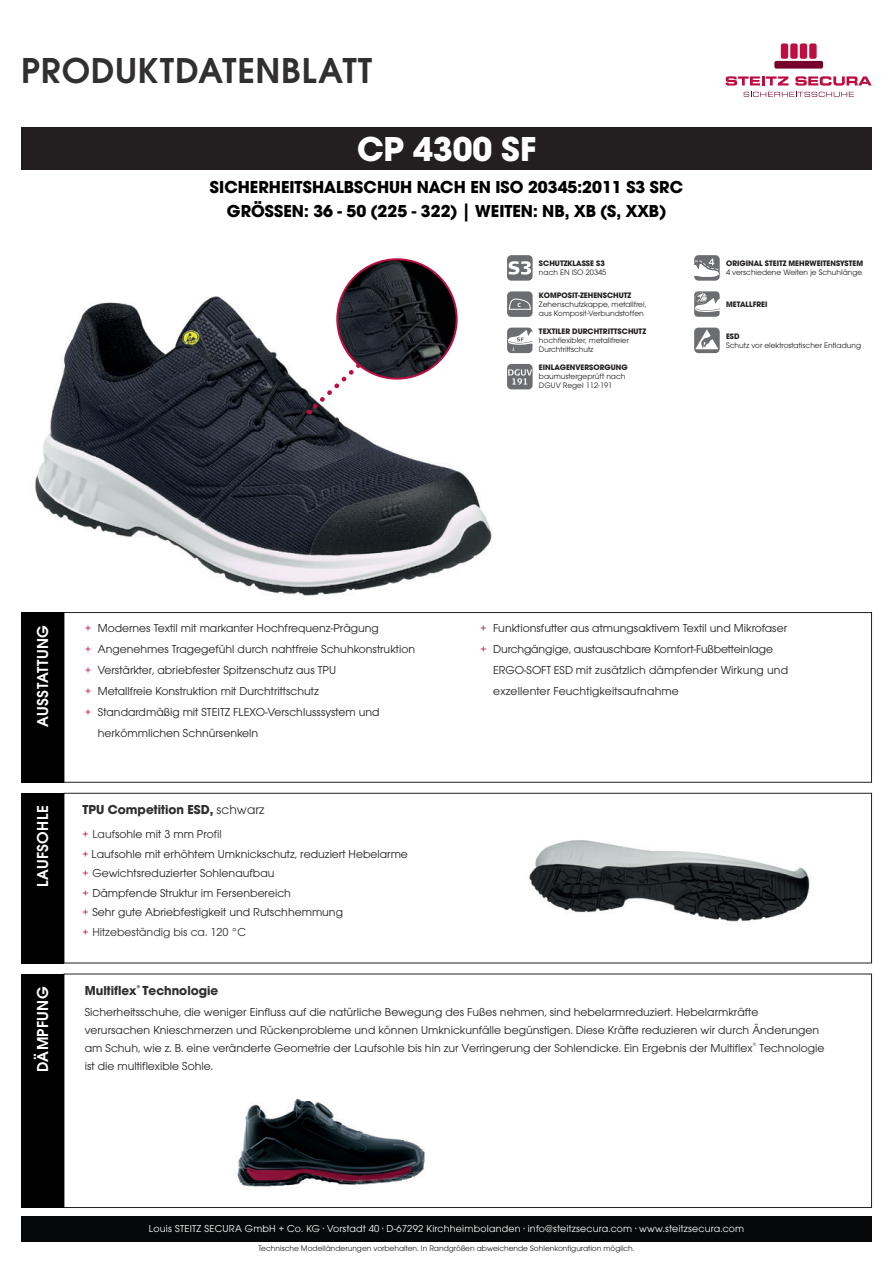
<style>
.page{position:relative;width:893px;height:1263px;background:#fff}
.page>*{position:absolute;margin:0;border:0;box-sizing:border-box;transform-origin:0 0}
.t1{font:600 37.5px "Avant Gard Goth EF";letter-spacing:.02em;color:#312f30}
.t2{font:700 36px "Avant Gard Goth EF";color:#fff}
.t3{font:700 18px/24px "Avant Gard Goth EF";color:#000001;text-align:center}
.t4{font:600 16.5px "Avant Gard Goth EF";letter-spacing:.02em;color:#fff}
.t5{font:700 13.5px "Avant Gard Goth EF";color:#312f30}
.t6{font:12px/21px "Avant Gard Goth EF";color:#231f20}
.t7{font:12px/21px "Avant Gard Goth EF";color:#bc0e41;text-align:justify}
.t8{font:10.5px "Avant Gard Goth EF";letter-spacing:.02em;color:#fff}
.t9{font:8.25px/9px "Avant Gard Goth EF";color:#231f20}
.t10{font:700 8.25px "Avant Gard Goth EF";color:#231f20}
.t11{font:700 6.15px "Myriad Pro";color:#fff}
.s1{font-weight:400}
.s2{color:#bc0e41}
.s3{color:#312f30}
</style>
<div class="page">
<div style="left:64px;top:612px;width:808px;height:170px;border:1px solid #231f20"></div>
<div style="left:64px;top:793px;width:808px;height:170px;border:1px solid #231f20"></div>
<div style="left:64px;top:974px;width:808px;height:234px;border:1px solid #231f20"></div>
<div style="left:21px;top:1216px;width:851px;height:26px;background:#070809"></div>
<svg style="left:726px;top:76px;width:62px;height:10px"></svg>
<svg style="left:795px;top:76px;width:77px;height:10px"></svg>
<div style="left:774px;top:61px;width:49px;height:8px;background:#75012a;border-radius:2px"></div>
<div style="left:781px;top:43px;width:7px;height:16px;background:#bc0e41;border-radius:2px"></div>
<div style="left:790px;top:43px;width:8px;height:16px;background:#bc0e41;border-radius:2px"></div>
<div style="left:800px;top:43px;width:7px;height:16px;background:#bc0e41;border-radius:2px"></div>
<div style="left:809px;top:43px;width:8px;height:16px;background:#bc0e41;border-radius:2px"></div>
<svg style="left:744px;top:92px;width:110px;height:5px"></svg>
<div style="left:21px;top:128px;width:851px;height:42px;background:#231f20"></div>
<div style="left:21px;top:612px;width:43px;height:170px;background:#000001"></div>
<div style="left:21px;top:793px;width:43px;height:170px;background:#000001"></div>
<div style="left:21px;top:974px;width:43px;height:234px;background:#000001"></div>
<img style="left:35px;top:267px;width:457px;height:328px">
<svg style="left:306px;top:350px;width:68px;height:65px"></svg>
<img style="left:337px;top:259px;width:120px;height:120px;border-radius:60px">
<div style="left:336px;top:258px;width:122px;height:122px;border:2px solid #bc0e41;border-radius:50%"></div>
<img style="left:529px;top:840px;width:281px;height:82px">
<div style="left:507px;top:255px;width:26px;height:26px;background:#6c6d70;border-radius:4px"></div>
<svg style="left:509px;top:261px;width:22px;height:14px"></svg>
<svg style="left:694px;top:255px;width:26px;height:26px"></svg>
<div style="left:507px;top:291px;width:26px;height:26px;background:#6c6d70;border-radius:4px"></div>
<svg style="left:509px;top:298px;width:22px;height:12px"></svg>
<div style="left:694px;top:291px;width:26px;height:26px;background:#6c6d70;border-radius:4px"></div>
<svg style="left:695px;top:292px;width:25px;height:20px"></svg>
<svg style="left:507px;top:328px;width:26px;height:25px"></svg>
<div style="left:694px;top:328px;width:26px;height:25px;background:linear-gradient(to right,#6c6d70,#6c6d70);border-radius:4px"></div>
<svg style="left:695px;top:329px;width:23px;height:20px"></svg>
<div style="left:507px;top:364px;width:26px;height:25px;background:#6c6d70;border-radius:4px"></div>
<svg style="left:508px;top:369px;width:24px;height:16px"></svg>
<img style="left:237px;top:1098px;width:188px;height:89px">
<h1 class="t1" style="left:21px;top:48px;width:353px">PRODUKTDATENBLATT</h1>
<h2 class="t2" style="left:357px;top:127px;width:180px">CP 4300 SF</h2>
<h3 class="t3" style="left:210px;top:175px;width:474px">SICHERHEITSHALBSCHUH NACH EN ISO 20345:2011 S3 SRC<br>GRÖSSEN: 36 - 50 (225 - 322) | WEITEN: NB, XB (S, XXB)</h3>
<p class="t10" style="left:539px;top:258px;width:67px">SCHUTZKLASSE S3</p>
<p class="t9" style="left:539px;top:268px;width:69px">nach EN ISO 20345</p>
<p class="t10" style="left:726px;top:258px;width:139px">ORIGINAL STEITZ MEHRWEITENSYSTEM</p>
<p class="t9" style="left:726px;top:268px;width:138px">4 verschiedene Weiten je Schuhlänge</p>
<p class="t11" style="left:517px;top:301px;width:5px">C</p>
<p class="t10" style="left:539px;top:290px;width:94px">KOMPOSIT-ZEHENSCHUTZ</p>
<p class="t9" style="left:539px;top:300px;width:109px">Zehenschutzkappe, metallfrei, aus Komposit-Verbundstoffen</p>
<p class="t10" style="left:726px;top:299px;width:43px">METALLFREI</p>
<p class="t10" style="left:539px;top:326px;width:109px">TEXTILER DURCHTRITTSCHUTZ</p>
<p class="t9" style="left:539px;top:336px;width:92px">hochflexibler, metallfreier<br>Durchtrittschutz</p>
<p class="t10" style="left:726px;top:331px;width:15px">ESD</p>
<p class="t9" style="left:726px;top:340px;width:137px">Schutz vor elektrostatischer Entladung</p>
<p class="t10" style="left:539px;top:363px;width:90px">EINLAGENVERSORGUNG</p>
<p class="t9" style="left:539px;top:372px;width:88px">baumustergeprüft nach<br>DGUV Regel 112-191</p>
<h3 class="t4" style="left:33px;top:727px;width:103px;rotate:-90deg">AUSSTATTUNG</h3>
<h3 class="t4" style="left:33px;top:887px;width:83px;rotate:-90deg">LAUFSOHLE</h3>
<h3 class="t4" style="left:33px;top:1072px;width:87px;rotate:-90deg">DÄMPFUNG</h3>
<p class="t7" style="left:85px;top:618px;width:7px">+ + + + +</p>
<p class="t6" style="left:98px;top:618px;width:319px">Modernes Textil mit markanter Hochfrequenz-Prägung Angenehmes Tragegefühl durch nahtfreie Schuhkonstruktion Verstärkter, abriebfester Spitzenschutz aus TPU<br>Metallfreie Konstruktion mit Durchtrittschutz<br>Standardmäßig mit STEITZ FLEXO-Verschlusssystem und herkömmlichen Schnürsenkeln</p>
<p class="t7" style="left:480px;top:618px;width:7px">+ +</p>
<p class="t6" style="left:493px;top:618px;width:296px">Funktionsfutter aus atmungsaktivem Textil und Mikrofaser Durchgängige, austauschbare Komfort-Fußbetteinlage ERGO-SOFT ESD mit zusätzlich dämpfender Wirkung und exzellenter Feuchtigkeitsaufnahme</p>
<p class="t5" style="left:82px;top:801px;width:184px">TPU Competition ESD, <span class="s1">schwarz</span></p>
<p class="t6" style="left:83px;top:825px;width:327px;line-height:19.5px"><span class="s2">+</span> <span class="s3">Lauf</span>sohle mit 3 mm Pro<span class="s3">fil<br></span><span class="s2">+</span> Laufsohle mit erhöhtem Umknickschutz, reduziert Hebelarme <span class="s2">+</span> Gewichtsreduzierter Sohlenaufbau<br><span class="s2">+</span> Dämpfende Struktur im Fersenbereich<br><span class="s2">+</span> Sehr gute Abriebfestigkeit und Rutschhemmung<br><span class="s2">+</span> <span class="s3">Hitzebeständig bis ca. 120 °C</span></p>
<p class="t5" style="left:85px;top:983px;width:135px">Multiflex<sup>®</sup> Technologie</p>
<p class="t6" style="left:85px;top:1002px;width:741px;line-height:18px">Sicherheitsschuhe, die weniger Einfluss auf die natürliche Bewegung des Fußes nehmen, sind hebelarmreduziert. Hebelarmkräfte verursachen Knieschmerzen und Rückenprobleme und können Umknickunfälle begünstigen. Diese Kräfte reduzieren wir durch Änderungen am Schuh, wie z. B. eine veränderte Geometrie der Laufsohle bis hin zur Verringerung der Sohlendicke. Ein Ergebnis der Multiflex<sup>®</sup> Technologie ist die multiflexible Sohle.</p>
<p class="t8" style="left:149px;top:1223px;width:597px">Louis STEITZ SECURA GmbH + Co. KG · Vorstadt 40 · D-67292 Kirchheimbolanden · info@steitzsecura.com · www.steitzsecura.com</p>
<p class="t9" style="left:258px;top:1244px;width:378px">Technische Modelländerungen vorbehalten. In Randgrößen abweichende Sohlenkonfiguration möglich.</p>
</div>
